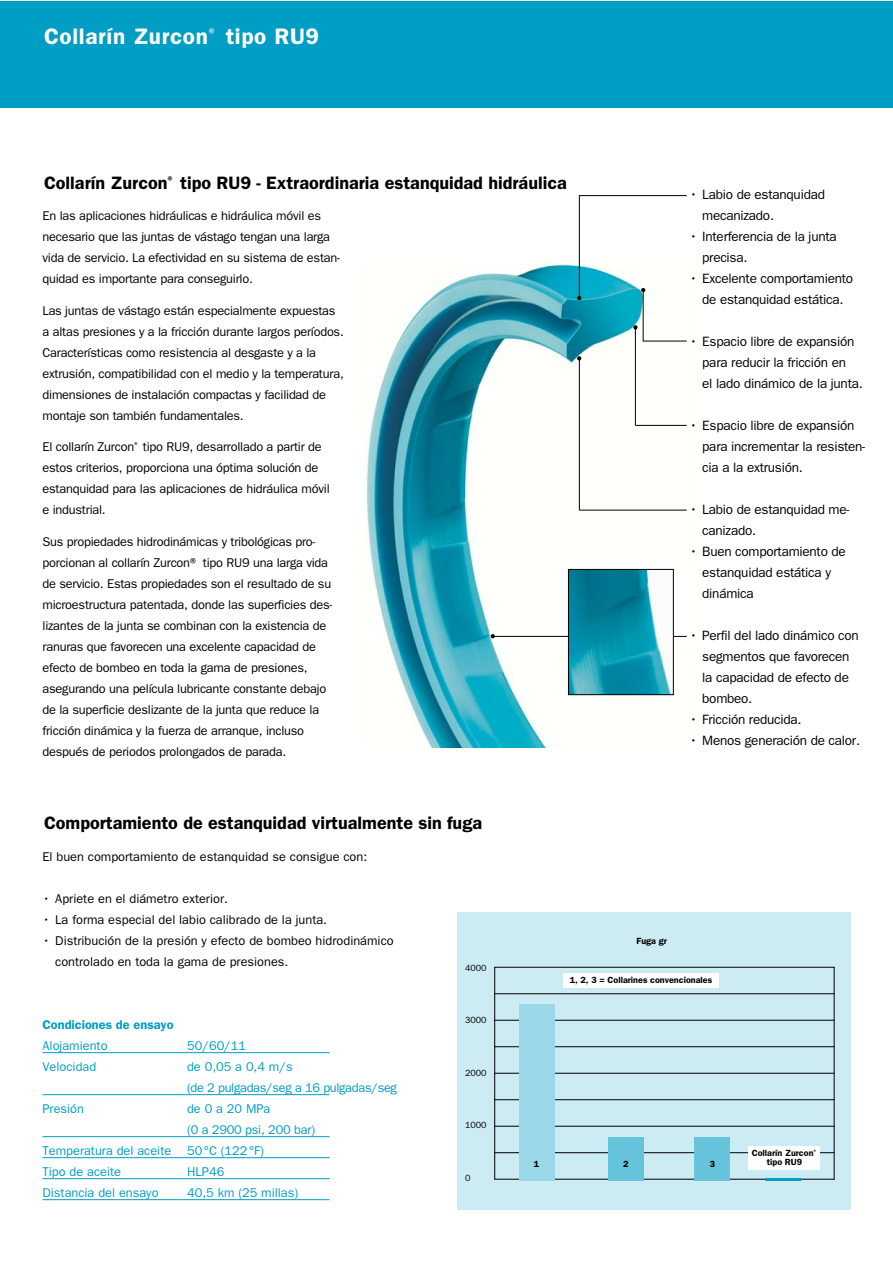
<style>
.page{position:relative;width:893px;height:1263px;background:#fff}
.page>*{position:absolute;margin:0;border:0;box-sizing:border-box;transform-origin:0 0}
.t1{font:600 22.5px "Frankiln Gothic";letter-spacing:.03em;color:#fff}
.t2{font:600 18px "Frankiln Gothic";color:#000}
.t3{font:13.5px/21px "Frankiln Gothic";letter-spacing:-.02em;color:#000}
.t4{font:12.75px/21px "Frankiln Gothic";letter-spacing:-.02em;color:#000}
.t5{font:12.75px/21px "Frankiln Gothic";color:#000}
.t6{font:12.75px "Frankiln Gothic";color:#009dc4}
.t7{font:12.75px/21px "Frankiln Gothic";letter-spacing:-.025em;color:#009dc4}
.t8{font:600 12.75px "Frankiln Gothic";color:#009dc4}
.t9{font:12.75px "Frankiln Gothic";letter-spacing:-.02em;color:#009dc4}
.t10{font:600 9px/9px "Frankiln Gothic";color:#000;text-align:center}
.t11{font:9px "Frankiln Gothic";color:#000}
</style>
<div class="page">
<div style="left:0;top:1px;width:892px;height:107px;background:#009dc4"></div>
<img style="left:366px;top:257px;width:321px;height:491px">
<hr style="left:579px;top:196px;width:1px;height:101px;background:#000">
<hr style="left:579px;top:359px;width:1px;height:151px;background:#000">
<hr style="left:579px;top:510px;width:108px;height:1px;background:#000">
<hr style="left:494px;top:636px;width:193px;height:1px;background:#000">
<hr style="left:643px;top:291px;width:1px;height:50px;background:#000">
<hr style="left:635px;top:328px;width:1px;height:97px;background:#000">
<hr style="left:635px;top:425px;width:52px;height:1px;background:#000">
<hr style="left:643px;top:341px;width:44px;height:1px;background:#000">
<hr style="left:579px;top:195px;width:108px;height:1px;background:#000">
<img style="left:570px;top:571px;width:102px;height:122px">
<div style="left:568px;top:569px;width:106px;height:126px;border:1px solid #000"></div>
<svg style="left:577px;top:296px;width:4px;height:4px"></svg>
<svg style="left:641px;top:288px;width:4px;height:4px"></svg>
<svg style="left:633px;top:325px;width:5px;height:4px"></svg>
<svg style="left:577px;top:356px;width:4px;height:4px"></svg>
<svg style="left:491px;top:634px;width:4px;height:4px"></svg>
<div style="left:457px;top:912px;width:393px;height:298px;background:#ccebf3"></div>
<hr style="left:494px;top:967px;width:1px;height:212px;background:#000">
<hr style="left:834px;top:967px;width:1px;height:212px;background:#000">
<hr style="left:494px;top:967px;width:340px;height:1px;background:#000">
<hr style="left:494px;top:993px;width:340px;height:1px;background:#000">
<hr style="left:494px;top:1020px;width:340px;height:1px;background:#000">
<hr style="left:494px;top:1046px;width:340px;height:1px;background:#000">
<hr style="left:494px;top:1073px;width:340px;height:1px;background:#000">
<hr style="left:494px;top:1099px;width:340px;height:1px;background:#000">
<hr style="left:494px;top:1126px;width:340px;height:1px;background:#000">
<hr style="left:494px;top:1152px;width:340px;height:1px;background:#000">
<hr style="left:494px;top:1179px;width:340px;height:1px;background:#000">
<hr style="left:43px;top:1052px;width:287px;height:1px;background:#009dc4">
<hr style="left:43px;top:1094px;width:287px;height:1px;background:#009dc4">
<hr style="left:43px;top:1136px;width:287px;height:1px;background:#009dc4">
<hr style="left:43px;top:1157px;width:287px;height:1px;background:#009dc4">
<hr style="left:43px;top:1178px;width:287px;height:1px;background:#009dc4">
<hr style="left:43px;top:1199px;width:287px;height:1px;background:#009dc4">
<div style="left:519px;top:1004px;width:36px;height:176px;background:#9ad8e7"></div>
<div style="left:608px;top:1137px;width:35px;height:43px;background:#65c4dc"></div>
<div style="left:694px;top:1137px;width:35px;height:43px;background:#65c4dc"></div>
<hr style="left:766px;top:1178px;width:35px;height:2px;background:#009dc4">
<div style="left:563px;top:974px;width:156px;height:14px;background:#fff"></div>
<div style="left:748px;top:1146px;width:72px;height:23px;background:#fff"></div>
<h1 class="t1" style="left:44px;top:29px;width:277px">Collarín Zurcon<sup>®</sup> tipo RU9</h1>
<h2 class="t2" style="left:44px;top:177px;width:524px">Collarín Zurcon<sup>®</sup> tipo RU9 - Extraordinaria estanquidad hidráulica</h2>
<p class="t4" style="left:43px;top:207px;width:299px">En las aplicaciones hidráulicas e hidráulica móvil es necesario que las juntas de vástago tengan una larga vida de servicio. La efectividad en su sistema de estan&shy;quidad es importante para conseguirlo.</p>
<p class="t4" style="left:43px;top:301px;width:303px">Las juntas de vástago están especialmente expuestas a altas presiones y a la fricción durante largos períodos.<br>Características como resistencia al desgaste y a la extrusión, compatibilidad con el medio y la temperatura, dimensiones de instalación compactas y facilidad de montaje son también fundamentales.</p>
<p class="t4" style="left:43px;top:438px;width:289px">El collarín Zurcon<sup>®</sup> tipo RU9, desarrollado a partir de estos criterios, proporciona una óptima solución de estanquidad para las aplicaciones de hidráulica móvil e industrial.</p>
<p class="t4" style="left:43px;top:532px;width:291px">Sus propiedades hidrodinámicas y tribológicas pro&shy;porcionan al collarín Zurcon® tipo RU9 una larga vida de servicio. Estas propiedades son el resultado de su microestructura patentada, donde las superficies des&shy;lizantes de la junta se combinan con la existencia de ranuras que favorecen una excelente capacidad de efecto de bombeo en toda la gama de presiones, asegurando una película lubricante constante debajo de la superficie deslizante de la junta que reduce la fricción dinámica y la fuerza de arranque, incluso después de periodos prolongados de parada.</p>
<h2 class="t2" style="left:44px;top:817px;width:440px">Comportamiento de estanquidad virtualmente sin fuga</h2>
<p class="t5" style="left:43px;top:847px;width:326px">El buen comportamiento de estanquidad se consigue con:</p>
<p class="t5" style="left:43px;top:889px;width:187px">• Apriete en el diámetro exterior.</p>
<p class="t5" style="left:43px;top:910px;width:286px">• La forma especial del labio calibrado de la junta.</p>
<p class="t5" style="left:55px;top:931px;width:340px;text-indent:-13px">• Distribución de la presión y efecto de bombeo hidrodinámico controlado en toda la gama de presiones.</p>
<p class="t11" style="left:465px;top:964px;width:23px">4000</p>
<p class="t3" style="left:702px;top:186px;width:124px;text-indent:-13px">• Labio de estanquidad mecanizado.</p>
<p class="t3" style="left:702px;top:228px;width:136px;text-indent:-13px">• Interferencia de la junta precisa.</p>
<p class="t3" style="left:689px;top:270px;width:165px;text-align:center">• Excelente comportamiento de estanquidad estática.</p>
<p class="t3" style="left:702px;top:333px;width:162px;text-indent:-13px">• Espacio libre de expansión para reducir la fricción en<br>el lado dinámico de la junta.</p>
<p class="t3" style="left:702px;top:417px;width:165px;text-indent:-13px">• Espacio libre de expansión para incrementar la resisten&shy;cia a la extrusión.</p>
<p class="t3" style="left:702px;top:501px;width:149px;text-indent:-13px">• Labio de estanquidad me&shy;canizado.</p>
<p class="t3" style="left:702px;top:543px;width:145px;text-indent:-13px">• Buen comportamiento de estanquidad estática y dinámica</p>
<p class="t3" style="left:702px;top:627px;width:158px;text-indent:-13px">• Perfil del lado dinámico con segmentos que favorecen la capacidad de efecto de bombeo.</p>
<p class="t3" style="left:689px;top:711px;width:114px">• Fricción reducida.</p>
<p class="t3" style="left:689px;top:732px;width:172px">• Menos generación de calor.</p>
<p class="t10" style="left:636px;top:937px;width:32px">Fuga gr</p>
<p class="t8" style="left:43px;top:1020px;width:133px">Condiciones de ensayo</p>
<p class="t6" style="left:43px;top:1041px;width:67px">Alojamiento</p>
<p class="t6" style="left:187px;top:1041px;width:61px">50/60/11</p>
<p class="t6" style="left:43px;top:1062px;width:55px">Velocidad</p>
<p class="t7" style="left:187px;top:1057px;width:211px">de 0,05 a 0,4 m/s<br>(de 2 pulgadas/seg a 16 pulgadas/seg</p>
<p class="t6" style="left:43px;top:1104px;width:43px">Presión</p>
<p class="t6" style="left:187px;top:1104px;width:85px">de 0 a 20 MPa</p>
<p class="t9" style="left:187px;top:1125px;width:130px">(0 a 2900 psi, 200 bar)</p>
<p class="t6" style="left:43px;top:1146px;width:223px">Temperatura del aceite 50°C (122°F)</p>
<p class="t6" style="left:43px;top:1167px;width:80px">Tipo de aceite</p>
<p class="t6" style="left:187px;top:1167px;width:39px">HLP46</p>
<p class="t6" style="left:43px;top:1188px;width:118px">Distancia del ensayo</p>
<p class="t6" style="left:187px;top:1188px;width:113px">40,5 km (25 millas)</p>
<p class="t11" style="left:465px;top:1017px;width:23px">3000</p>
<p class="t11" style="left:465px;top:1069px;width:23px">2000</p>
<p class="t11" style="left:465px;top:1122px;width:23px">1000</p>
<p class="t11" style="left:465px;top:1174px;width:7px">0</p>
<p class="t10" style="left:570px;top:976px;width:144px">1, 2, 3 = Collarines convencionales</p>
<p class="t10" style="left:534px;top:1160px;width:7px">1</p>
<p class="t10" style="left:623px;top:1160px;width:7px">2</p>
<p class="t10" style="left:710px;top:1160px;width:7px">3</p>
<p class="t10" style="left:752px;top:1149px;width:67px">Collarín Zurcon<sup>® </sup>tipo RU9</p>
</div>
